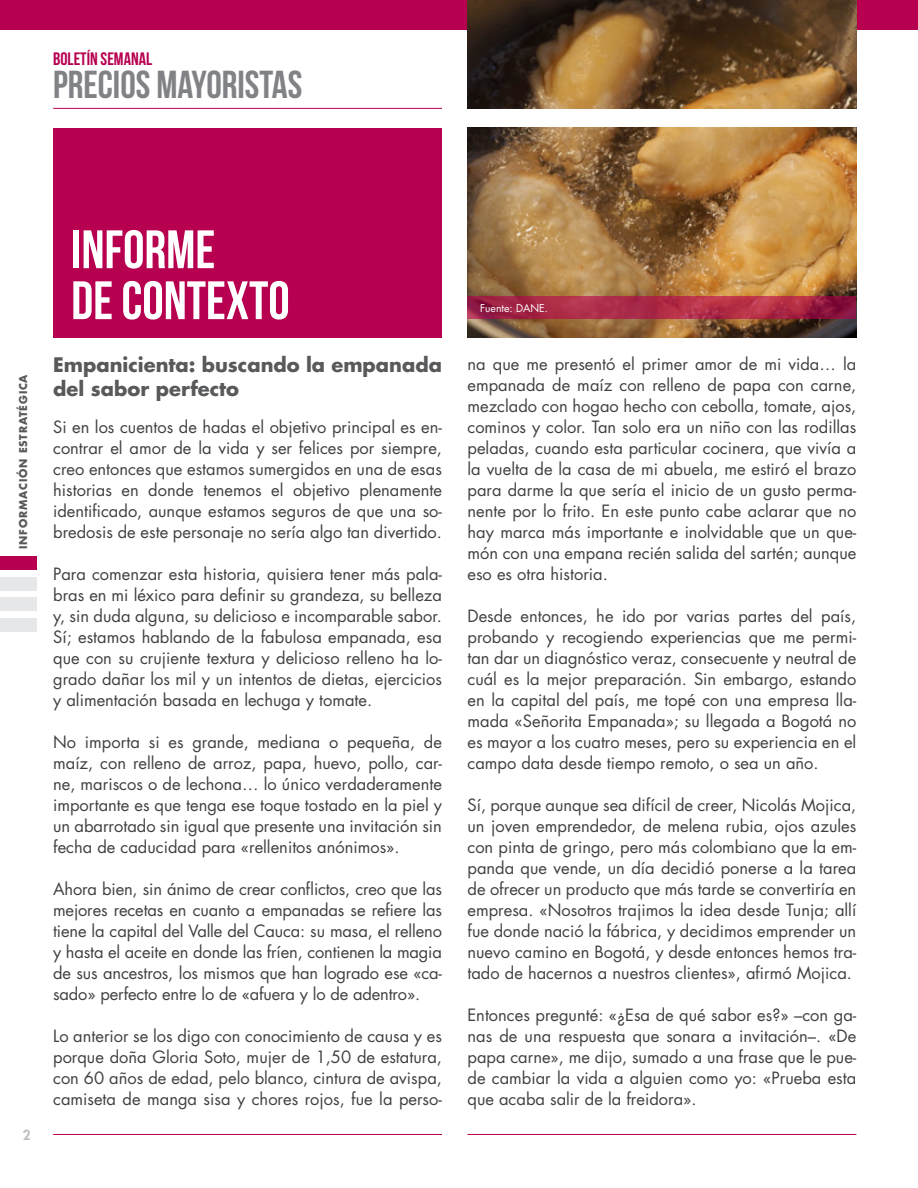
<style>
.page{position:relative;width:918px;height:1188px;background:#fff}
.page>*{position:absolute;margin:0;border:0;box-sizing:border-box;transform-origin:0 0}
.t1{font:54px/51px "Bebas Neue";color:#fff}
.t2{font:39px "Bebas Neue";color:#808285}
.t3{font:700 19.5px/24px "Futura Std";color:#58595b}
.t4{font:18px "Bebas Neue";color:#b70050}
.t5{font:16.5px/21px "Futura Std";color:#414042;text-align:justify}
.t6{font:800 13.5px "Futura Std";color:#bcbec0}
.t7{font:700 10.5px "Futura Std";letter-spacing:.075em;color:#58595b}
.t8{font:10.5px "Futura Std";color:#fff}
</style>
<div class="page">
<hr style="left:53px;top:1134px;width:389px;height:1px;background:#b70050">
<hr style="left:468px;top:1134px;width:388px;height:1px;background:#b70050">
<hr style="left:53px;top:108px;width:389px;height:1px;background:#b70050">
<div style="left:0;top:0;width:918px;height:30px;background:#b70050"></div>
<div style="left:0;top:556px;width:37px;height:14px;background:#b70050"></div>
<div style="left:0;top:577px;width:37px;height:14px;background:#e6e7e8"></div>
<div style="left:0;top:597px;width:37px;height:14px;background:#e6e7e8"></div>
<div style="left:0;top:618px;width:37px;height:14px;background:#e6e7e8"></div>
<div style="left:53px;top:128px;width:389px;height:210px;background:#b70050"></div>
<img style="left:468px;top:128px;width:388px;height:210px">
<img style="left:468px;top:0;width:388px;height:109px">
<svg style="left:468px;top:296px;width:388px;height:23px;background:#a72845"></svg>
<p class="t4" style="left:53px;top:49px;width:101px">BOLETÍN SEMANAL</p>
<h2 class="t2" style="left:53px;top:63px;width:251px">PRECIOS MAYORISTAS</h2>
<p class="t7" style="left:16px;top:549px;width:176px;rotate:-90deg">INFORMACIÓN ESTRATÉGICA</p>
<p class="t6" style="left:23px;top:1127px;width:9px">2</p>
<h1 class="t1" style="left:71px;top:223px;width:220px">INFORME<br>DE CONTEXTO</h1>
<p class="t3" style="left:53px;top:353px;width:390px">Empanicienta: buscando la empanada del sabor perfecto</p>
<p class="t5" style="left:53px;top:416px;width:390px">Si en los cuentos de hadas el objetivo principal es en&shy;contrar el amor de la vida y ser felices por siempre, creo entonces que estamos sumergidos en una de esas historias en donde tenemos el objetivo plenamente identificado, aunque estamos seguros de que una so&shy;bredosis de este personaje no sería algo tan divertido.</p>
<p class="t5" style="left:53px;top:563px;width:390px">Para comenzar esta historia, quisiera tener más pala&shy;bras en mi léxico para definir su grandeza, su belleza y, sin duda alguna, su delicioso e incomparable sabor.<br>Sí; estamos hablando de la fabulosa empanada, esa que con su crujiente textura y delicioso relleno ha lo&shy;grado dañar los mil y un intentos de dietas, ejercicios y alimentación basada en lechuga y tomate.</p>
<p class="t5" style="left:53px;top:731px;width:390px">No importa si es grande, mediana o pequeña, de maíz, con relleno de arroz, papa, huevo, pollo, car&shy;ne, mariscos o de lechona… lo único verdaderamente importante es que tenga ese toque tostado en la piel y un abarrotado sin igual que presente una invitación sin fecha de caducidad para «rellenitos anónimos».</p>
<p class="t5" style="left:53px;top:878px;width:390px">Ahora bien, sin ánimo de crear conflictos, creo que las mejores recetas en cuanto a empanadas se refiere las tiene la capital del Valle del Cauca: su masa, el relleno y hasta el aceite en donde las fríen, contienen la magia de sus ancestros, los mismos que han logrado ese «ca&shy;sado» perfecto entre lo de «afuera y lo de adentro».</p>
<p class="t5" style="left:53px;top:1025px;width:390px">Lo anterior se los digo con conocimiento de causa y es porque doña Gloria Soto, mujer de 1,50 de estatura, con 60 años de edad, pelo blanco, cintura de avispa, camiseta de manga sisa y chores rojos, fue la perso-</p>
<p class="t8" style="left:480px;top:301px;width:69px">Fuente: DANE.</p>
<p class="t5" style="left:468px;top:353px;width:390px">na que me presentó el primer amor de mi vida… la empanada de maíz con relleno de papa con carne, mezclado con hogao hecho con cebolla, tomate, ajos, cominos y color. Tan solo era un niño con las rodillas peladas, cuando esta particular cocinera, que vivía a la vuelta de la casa de mi abuela, me estiró el brazo para darme la que sería el inicio de un gusto perma&shy;nente por lo frito. En este punto cabe aclarar que no hay marca más importante e inolvidable que un que&shy;món con una empana recién salida del sartén; aunque eso es otra historia.</p>
<p class="t5" style="left:468px;top:605px;width:390px">Desde entonces, he ido por varias partes del país, probando y recogiendo experiencias que me permi&shy;tan dar un diagnóstico veraz, consecuente y neutral de cuál es la mejor preparación. Sin embargo, estando en la capital del país, me topé con una empresa lla&shy;mada «Señorita Empanada»; su llegada a Bogotá no es mayor a los cuatro meses, pero su experiencia en el campo data desde tiempo remoto, o sea un año.</p>
<p class="t5" style="left:468px;top:794px;width:390px">Sí, porque aunque sea difícil de creer, Nicolás Mojica, un joven emprendedor, de melena rubia, ojos azules con pinta de gringo, pero más colombiano que la em&shy;panda que vende, un día decidió ponerse a la tarea de ofrecer un producto que más tarde se convertiría en empresa. «Nosotros trajimos la idea desde Tunja; allí fue donde nació la fábrica, y decidimos emprender un nuevo camino en Bogotá, y desde entonces hemos tra&shy;tado de hacernos a nuestros clientes», afirmó Mojica.</p>
<p class="t5" style="left:468px;top:1004px;width:390px">Entonces pregunté: «¿Esa de qué sabor es?» –con ga&shy;nas de una respuesta que sonara a invitación–. «De papa carne», me dijo, sumado a una frase que le pue&shy;de cambiar la vida a alguien como yo: «Prueba esta que acaba salir de la freidora».</p>
</div>
